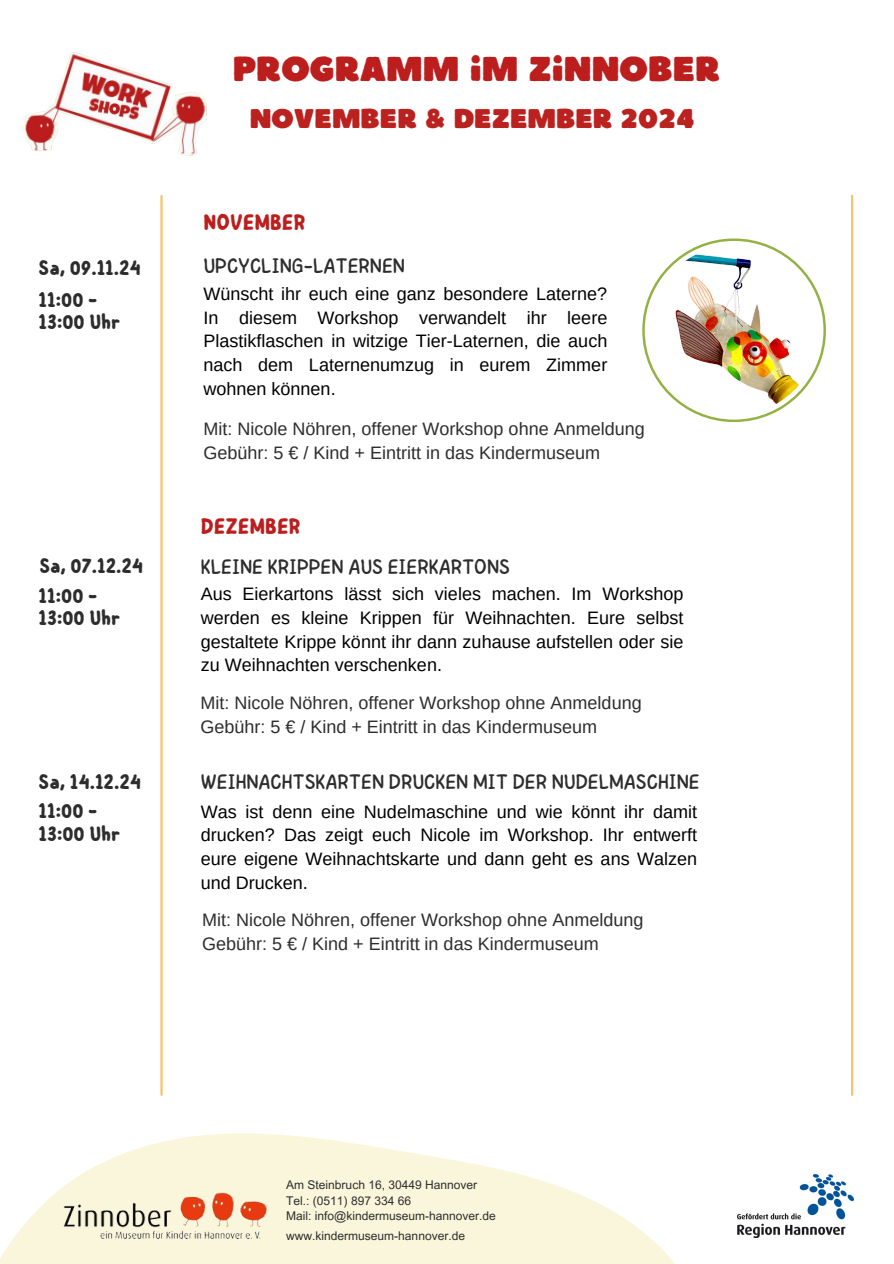
<style>
.page{position:relative;width:894px;height:1264px;background:#fff}
.page>*{position:absolute;margin:0;border:0;box-sizing:border-box;transform-origin:0 0}
.t1{font:34.5px "Boulder";color:#bb1e1d}
.t2{font:27px "Boulder";color:#bb211e}
.t3{font:700 22.5px "Childos Arabic";color:#bb1e1d}
.t4{font:21px "Childos Arabic";color:#2d2d2d}
.t5{font:700 21px/22.5px "Childos Arabic";color:#2d2d2d}
.t6{font:18px/23.7px "Arimo";color:#000;text-align:justify}
.t7{font:18px/23.7px "Arimo";color:#2d2d2d}
.t8{font:12px "Arial MT Pro";color:#2d2d2d}
</style>
<div class="page">
<img style="left:23px;top:52px;width:184px;height:104px">
<svg style="left:0;top:1133px;width:674px;height:130px;fill:#faf6db"></svg>
<hr style="left:850px;top:196px;width:3px;height:898px;background:#f6c46e">
<img style="left:63px;top:1186px;width:211px;height:52px">
<img style="left:737px;top:1174px;width:116px;height:63px">
<svg style="left:642px;top:238px;width:183px;height:184px"></svg>
<div style="left:644px;top:241px;width:179px;height:178px;background:#fff;border-radius:50%"></div>
<img style="left:649px;top:245px;width:169px;height:170px;border-radius:50%">
<hr style="left:160px;top:196px;width:3px;height:898px;background:#f6c46e">
<p class="t1" style="left:233px;top:46px;width:489px">PROGRAMM IM ZINNOBER</p>
<h5 class="t2" style="left:250px;top:101px;width:446px">NOVEMBER &amp; DEZEMBER 2024</h5>
<p class="t3" style="left:203px;top:207px;width:104px">NOVEMBER</p>
<h6 class="t5" style="left:39px;top:256px;width:104px">Sa, 09.11.24</h6>
<p class="t4" style="left:203px;top:251px;width:203px">UPCYCLING-LATERNEN</p>
<h6 class="t6" style="left:203px;top:282px;width:405px">Wünscht ihr euch eine ganz besondere Laterne?<br>In diesem Workshop verwandelt ihr leere Plastikflaschen in witzige Tier-Laternen, die auch nach dem Laternenumzug in eurem Zimmer wohnen können.</h6>
<h5 class="t5" style="left:39px;top:288px;width:83px">11:00 -<br>13:00 Uhr</h5>
<h5 class="t7" style="left:203px;top:417px;width:442px">Mit: Nicole Nöhren, offener Workshop ohne Anmeldung<br>Gebühr: 5 € / Kind + Eintritt in das Kindermuseum</h5>
<h3 class="t5" style="left:39px;top:555px;width:105px">Sa, 07.12.24</h3>
<h5 class="t5" style="left:39px;top:584px;width:83px">11:00 -<br>13:00 Uhr</h5>
<h6 class="t5" style="left:39px;top:770px;width:104px">Sa, 14.12.24</h6>
<h5 class="t5" style="left:39px;top:800px;width:83px">11:00 -<br>13:00 Uhr</h5>
<p class="t3" style="left:201px;top:510px;width:101px">DEZEMBER</p>
<h4 class="t4" style="left:201px;top:552px;width:310px">KLEINE KRIPPEN AUS EIERKARTONS</h4>
<h6 class="t6" style="left:201px;top:582px;width:484px">Aus Eierkartons lässt sich vieles machen. Im Workshop werden es kleine Krippen für Weihnachten. Eure selbst gestaltete Krippe könnt ihr dann zuhause aufstellen oder sie zu Weihnachten verschenken.</h6>
<p class="t7" style="left:200px;top:691px;width:442px">Mit: Nicole Nöhren, offener Workshop ohne Anmeldung<br>Gebühr: 5 € / Kind + Eintritt in das Kindermuseum</p>
<h4 class="t4" style="left:201px;top:767px;width:500px">WEIHNACHTSKARTEN DRUCKEN MIT DER NUDELMASCHINE</h4>
<h6 class="t6" style="left:201px;top:799px;width:497px">Was ist denn eine Nudelmaschine und wie könnt ihr damit drucken? Das zeigt euch Nicole im Workshop. Ihr entwerft eure eigene Weihnachtskarte und dann geht es ans Walzen und Drucken.</h6>
<h5 class="t7" style="left:202px;top:908px;width:442px">Mit: Nicole Nöhren, offener Workshop ohne Anmeldung<br>Gebühr: 5 € / Kind + Eintritt in das Kindermuseum</h5>
<h6 class="t8" style="left:286px;top:1180px;width:192px">Am Steinbruch 16, 30449 Hannover</h6>
<p class="t8" style="left:286px;top:1195px;width:126px">Tel.: (0511) 897 334 66</p>
<p class="t8" style="left:286px;top:1211px;width:211px">Mail: info@kindermuseum-hannover.de</p>
<p class="t8" style="left:286px;top:1231px;width:180px">www.kindermuseum-hannover.de</p>
</div>
